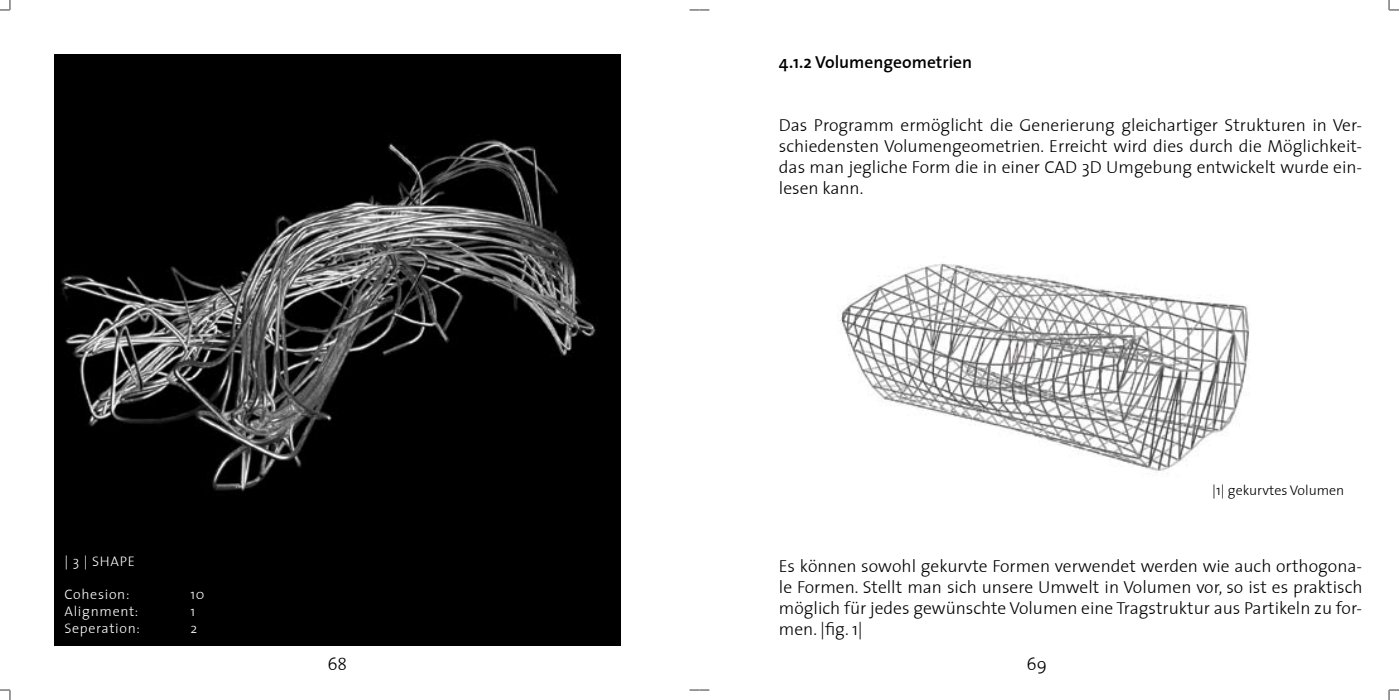
<style>
.page{position:relative;width:1399px;height:700px;background:#fff}
.page>*{position:absolute;margin:0;border:0;box-sizing:border-box;transform-origin:0 0}
.t1{font:300 17.5px/21px "ETH";color:#000;text-align:justify}
.t2{font:600 17.5px "ETH";color:#000}
.t3{font:300 14px "ETH";letter-spacing:.05em;color:#fff}
.t4{font:300 14px "ETH";color:#000}
</style>
<div class="page">
<img style="left:55px;top:55px;width:565px;height:590px">
<img style="left:839px;top:263px;width:411px;height:208px">
<svg style="left:0;top:0;width:11px;height:11px"></svg>
<svg style="left:0;top:689px;width:11px;height:10px"></svg>
<svg style="left:690px;top:9px;width:19px;height:2px"></svg>
<svg style="left:1388px;top:0;width:11px;height:11px"></svg>
<svg style="left:1388px;top:689px;width:11px;height:10px"></svg>
<svg style="left:690px;top:689px;width:19px;height:1px"></svg>
<p class="t3" style="left:64px;top:549px;width:72px">| 3 | SHAPE</p>
<p class="t3" style="left:64px;top:583px;width:67px">Cohesion:</p>
<p class="t3" style="left:190px;top:583px;width:16px">10</p>
<p class="t3" style="left:64px;top:599px;width:75px">Alignment:</p>
<p class="t3" style="left:190px;top:599px;width:6px">1</p>
<p class="t3" style="left:64px;top:616px;width:77px">Seperation:</p>
<p class="t3" style="left:190px;top:616px;width:8px">2</p>
<p class="t2" style="left:779px;top:47px;width:195px">4.1.2 Volumengeometrien</p>
<p class="t1" style="left:779px;top:114px;width:585px">Das Programm ermöglicht die Generierung gleichartiger Strukturen in Ver&shy;schiedensten Volumengeometrien. Erreicht wird dies durch die Möglichkeit&shy;das man jegliche Form die in einer CAD 3D Umgebung entwickelt wurde ein&shy;lesen kann.</p>
<p class="t4" style="left:1212px;top:478px;width:134px">|1| gekurvtes Volumen</p>
<p class="t1" style="left:779px;top:555px;width:585px">Es können sowohl gekurvte Formen verwendet werden wie auch orthogona&shy;le Formen. Stellt man sich unsere Umwelt in Volumen vor, so ist es praktisch möglich für jedes gewünschte Volumen eine Tragstruktur aus Partikeln zu for&shy;men. |fig. 1|</p>
<p class="t1" style="left:327px;top:652px;width:21px">68</p>
<p class="t1" style="left:1027px;top:652px;width:22px">69</p>
</div>
